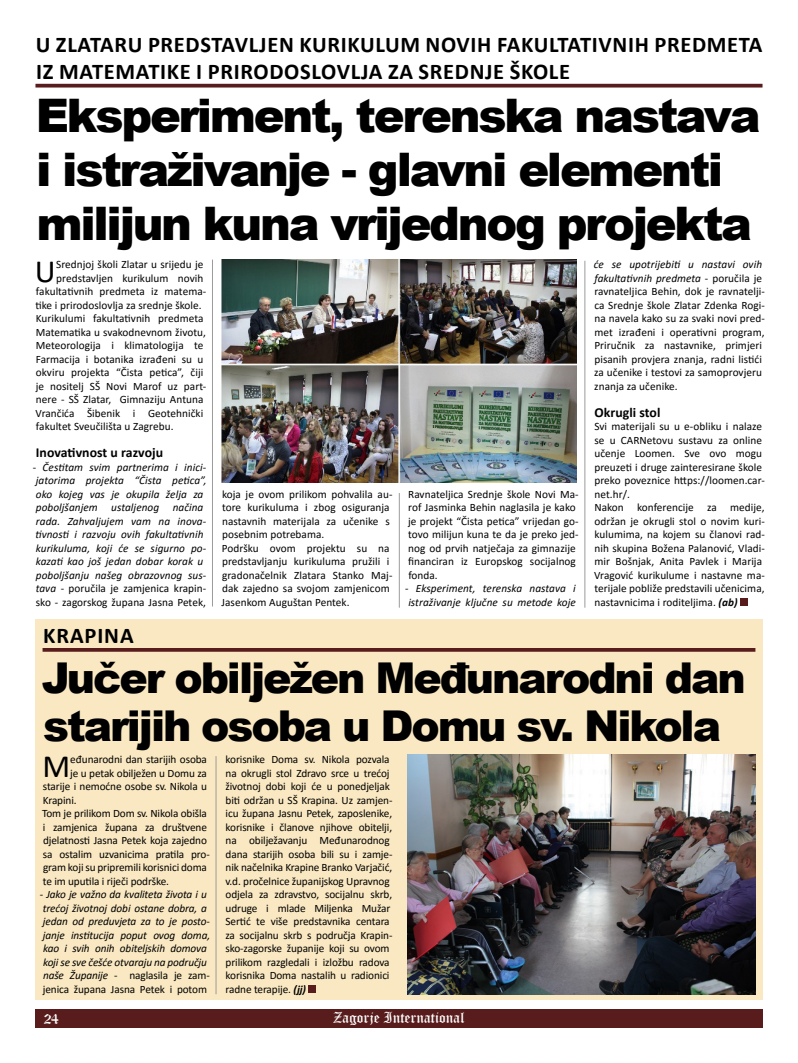
<style>
.page{position:relative;width:798px;height:1063px;background:#fff}
.page>*{position:absolute;margin:0;border:0;box-sizing:border-box;transform-origin:0 0}
.t1{font:900 46.25px/53.8px "Arial";letter-spacing:-.05em;color:#000}
.t2{font:900 42.5px/47.5px "Arial";letter-spacing:-.05em;color:#000}
.t3{font:32.5px "Calibri";color:#000}
.t4{font:700 22.5px "Calibri";color:#000}
.t5{font:15px "Old English Text";color:#fff}
.t6{font:700 13.75px "Calibri";letter-spacing:.005em;color:#000}
.t7{font:11.25px/13.5px "Calibri";letter-spacing:-.005em;color:#000}
.t8{font:italic 11.25px/13.5px "Calibri";letter-spacing:.005em;color:#000}
.s1{font-style:italic}
.s2{font-weight:700;font-style:italic}
.s3{font-style:normal}
</style>
<div class="page">
<div style="left:35px;top:1009px;width:727px;height:19px;background:#581c1c"></div>
<div style="left:35px;top:619px;width:727px;height:380px;background:#f9e8c1"></div>
<svg style="left:35px;top:84px;width:727px;height:4px;background:#6b3636"></svg>
<div style="left:740px;top:598px;width:7px;height:8px;background:#581c1c"></div>
<div style="left:308px;top:986px;width:7px;height:7px;background:#581c1c"></div>
<img style="left:221px;top:260px;width:355px;height:222px">
<svg style="left:43px;top:648px;width:712px;height:4px;background:#612826"></svg>
<img style="left:407px;top:755px;width:348px;height:239px">
<hr style="left:399px;top:493px;width:1px;height:115px;background:#9c9b9b">
<hr style="left:212px;top:260px;width:1px;height:347px;background:#9c9b9b">
<hr style="left:584px;top:261px;width:1px;height:347px;background:#9c9b9b">
<hr style="left:216px;top:756px;width:1px;height:238px;background:#9c9b9b">
<h3 class="t4" style="left:36px;top:29px;width:45px">U ZLATARU</h3>
<h3 class="t4" style="left:148px;top:29px;width:13px">PREDSTAVLJEN</h3>
<h3 class="t4" style="left:299px;top:29px;width:15px">KURIKULUM</h3>
<h3 class="t4" style="left:425px;top:29px;width:13px">NOVI</h3>
<h3 class="t4" style="left:477px;top:29px;width:42px">H FAKULTATIVNI</h3>
<h3 class="t4" style="left:634px;top:29px;width:34px">H PREDMETA</h3>
<h3 class="t4" style="left:36px;top:56px;width:37px">IZ MATEMATIKE</h3>
<h3 class="t4" style="left:196px;top:56px;width:25px">I PRIRODOSLOVLJA</h3>
<h3 class="t4" style="left:388px;top:56px;width:44px">ZA SREDNJE</h3>
<h3 class="t4" style="left:509px;top:56px;width:13px">ŠKOLE</h3>
<h1 class="t1" style="left:36px;top:87px;width:726px">Eksperiment, terenska nastava i istraživanje - glavni elementi milijun kuna vrijednog projekta</h1>
<h3 class="t3" style="left:35px;top:248px;width:22px">U</h3>
<p class="t7" style="left:56px;top:257px;width:149px">Srednjoj školi Zlatar u srijedu je</p>
<p class="t7" style="left:593px;top:257px;width:172px"><span class="s1">će se upotrijebiti u nastavi ovih fakultativnih predmeta</span> - poručila je ravnateljica Behin, dok je ravnatelji&shy;ca Srednje škole Zlatar Zdenka Rogi&shy;na navela kako su za svaki novi pred&shy;met izrađeni i operativni program, Priručnik za nastavnike, primjeri pisanih provjera znanja, radni listići za učenike i testovi za samoprovjeru znanja za učenike.</p>
<p class="t6" style="left:594px;top:402px;width:68px">OKRUGLI STOL</p>
<p class="t7" style="left:594px;top:419px;width:172px">Svi materijali su u e-obliku i nalaze se u CARNetovu sustavu za online učenje Loomen. Sve ovo mogu preuzeti i druge zainteresirane škole preko poveznice https://loomen.car&shy;net.hr/.<br>Nakon konferencije za medije, održan je okrugli stol o novim kuri&shy;kulumima, na kojem su članovi rad&shy;nih skupina Božena Palanović, Vladi&shy;mir Bošnjak, Anita Pavlek i Marija Vragović kurikulume i nastavne ma&shy;terijale pobliže predstavili učenicima, nastavnicima i roditeljima. <span class="s2">(ab)</span></p>
<p class="t7" style="left:56px;top:271px;width:149px">predstavljen kurikulum novih</p>
<p class="t7" style="left:36px;top:284px;width:172px">fakultativnih predmeta iz matema-</p>
<p class="t7" style="left:35px;top:298px;width:168px">tike i prirodoslovlja za srednje škole.</p>
<p class="t7" style="left:36px;top:311px;width:169px">Kurikulumi fakultativnih predmeta</p>
<p class="t7" style="left:36px;top:325px;width:172px">Matematika u svakodnevnom životu,</p>
<p class="t7" style="left:36px;top:338px;width:169px">Meteorologija i klimatologija te</p>
<p class="t7" style="left:36px;top:352px;width:169px">Farmacija i botanika izrađeni su u</p>
<p class="t7" style="left:36px;top:365px;width:169px">okviru projekta “Čista petica”, čiji</p>
<p class="t7" style="left:36px;top:379px;width:172px">je nositelj SŠ Novi Marof uz part-</p>
<p class="t7" style="left:36px;top:392px;width:169px">nere - SŠ Zlatar, Gimnaziju Antuna</p>
<p class="t7" style="left:35px;top:406px;width:169px">Vrančića Šibenik i Geotehnički</p>
<p class="t7" style="left:36px;top:419px;width:139px">fakultet Sveučilišta u Zagrebu.</p>
<p class="t6" style="left:36px;top:443px;width:129px">INOVATIVNOST U RAZVOJU</p>
<p class="t8" style="left:33px;top:460px;width:175px"><span class="s3">-</span> Čestitam svim partnerima i inici&shy;jatorima projekta “Čista petica”, oko kojeg vas je okupila želja za poboljšanjem ustaljenog načina rada. Zahvaljujem vam na inova&shy;tivnosti i razvoju ovih fakultativnih kurikuluma, koji će se sigurno po&shy;kazati kao još jedan dobar korak u poboljšanju našeg obrazovnog sus&shy;tava <span class="s3">- poručila je zamjenica krapin&shy;sko - zagorskog župana Jasna Petek,</span></p>
<p class="t7" style="left:221px;top:487px;width:172px">koja je ovom prilikom pohvalila au&shy;tore kurikuluma i zbog osiguranja nastavnih materijala za učenike s posebnim potrebama.<br>Podršku ovom projektu su na predstavljanju kurikuluma pružili i gradonačelnik Zlatara Stanko Maj&shy;dak zajedno sa svojom zamjenicom<br>Jasenkom Auguštan Pentek.</p>
<p class="t7" style="left:408px;top:487px;width:172px">Ravnateljica Srednje škole Novi Ma&shy;rof Jasminka Behin naglasila je kako je projekt “Čista petica” vrijedan go&shy;tovo milijun kuna te da je preko jed&shy;nog od prvih natječaja za gimnazije financiran iz Europskog socijalnog fonda.</p>
<p class="t8" style="left:405px;top:581px;width:172px"><span class="s3">-</span> Eksperiment, terenska nastava i istraživanje ključne su metode koje</p>
<h3 class="t4" style="left:43px;top:620px;width:27px">KRAPINA</h3>
<h2 class="t2" style="left:42px;top:653px;width:705px">Jučer obilježen Međunarodni dan starijih osoba u Domu sv. Nikola</h2>
<h3 class="t3" style="left:42px;top:743px;width:29px">M</h3>
<p class="t7" style="left:70px;top:752px;width:138px">eđunarodni dan starijih osoba</p>
<p class="t7" style="left:225px;top:752px;width:168px">korisnike Doma sv. Nikola pozvala na okrugli stol Zdravo srce u trećoj životnoj dobi koji će u ponedjeljak biti održan u SŠ Krapina. Uz zamjen&shy;icu župana Jasnu Petek, zaposlenike, korisnike i članove njihove obitelji, na obilježavanju Međunarodnog dana starijih osoba bili su i zamje&shy;nik načelnika Krapine Branko Varjačić, v.d. pročelnice županijskog Upravnog odjela za zdravstvo, socijalnu skrb, udruge i mlade Miljenka Mužar Sertić te više predstavnika centara za socijalnu skrb s područja Krapin&shy;sko-zagorske županije koji su ovom prilikom razgledali i izložbu radova korisnika Doma nastalih u radionici radne terapije. <span class="s2">(jj)</span></p>
<p class="t7" style="left:70px;top:766px;width:138px">je u petak obilježen u Domu za</p>
<p class="t7" style="left:43px;top:779px;width:165px">starije i nemoćne osobe sv. Nikola u</p>
<p class="t7" style="left:43px;top:793px;width:35px">Krapini.</p>
<p class="t7" style="left:42px;top:806px;width:166px">Tom je prilikom Dom sv. Nikola obišla</p>
<p class="t7" style="left:43px;top:820px;width:165px">i zamjenica župana za društvene</p>
<p class="t7" style="left:43px;top:833px;width:165px">djelatnosti Jasna Petek koja zajedno</p>
<p class="t7" style="left:43px;top:847px;width:168px">sa ostalim uzvanicima pratila pro-</p>
<p class="t7" style="left:43px;top:860px;width:165px">gram koji su pripremili korisnici doma</p>
<p class="t7" style="left:43px;top:874px;width:127px">te im uputila i riječi podrške.</p>
<p class="t8" style="left:40px;top:887px;width:172px">- Jako je važno da kvaliteta života i u trećoj životnoj dobi ostane dobra, a jedan od preduvjeta za to je posto&shy;janje institucija poput ovog doma, kao i svih onih obiteljskih domova koji se sve češće otvaraju na području naše Županije <span class="s3">- naglasila je zam&shy;jenica župana Jasna Petek i potom</span></p>
<h3 class="t5" style="left:44px;top:1009px;width:17px">24</h3>
<h3 class="t5" style="left:333px;top:1008px;width:133px">Zagorje International</h3>
</div>
